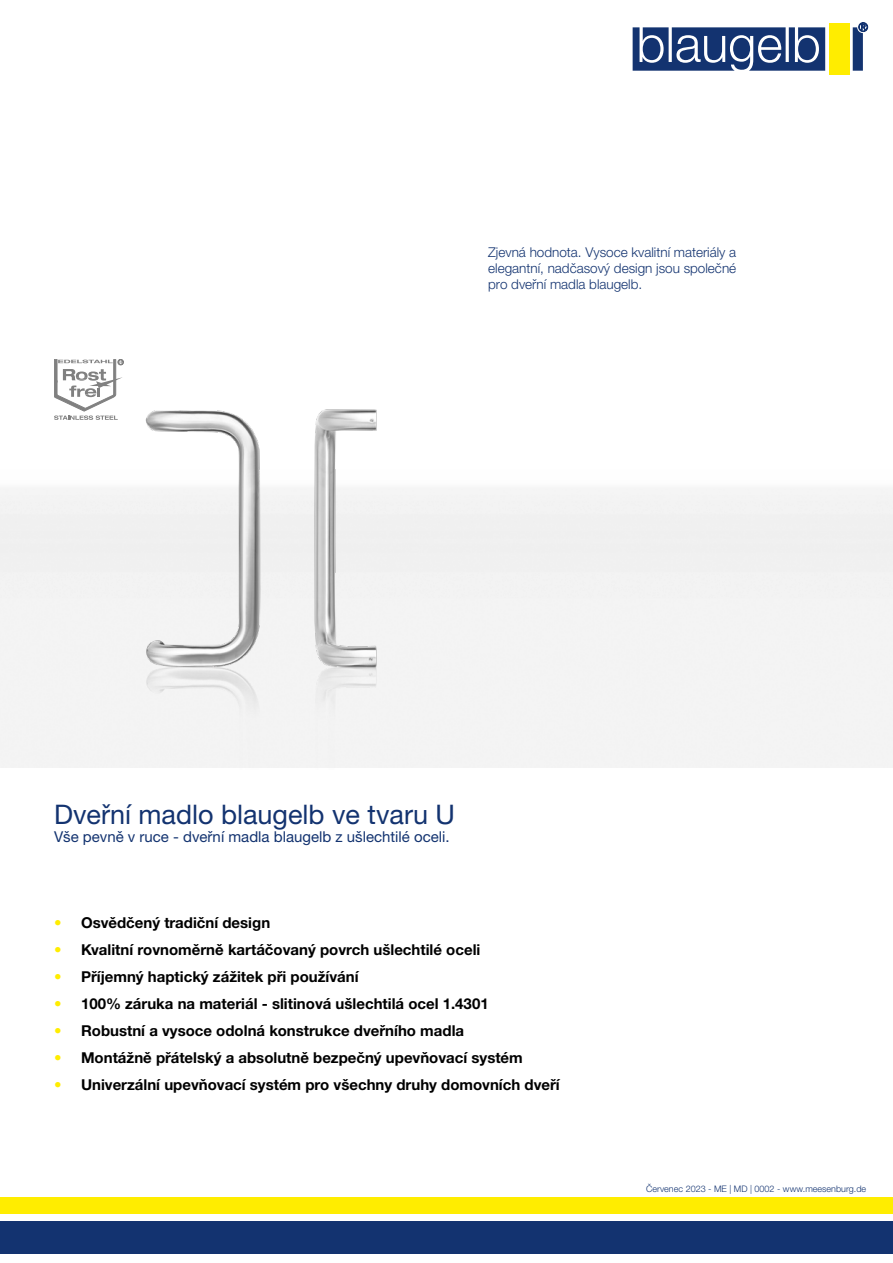
<style>
.page{position:relative;width:893px;height:1263px;background:#fff}
.page>*{position:absolute;margin:0;border:0;box-sizing:border-box;transform-origin:0 0}
.t1{font:27px "Helvetica Neue World 55 Roman";color:#133370}
.t2{font:700 15px "Helvetica Neue World 75";color:#000}
.t3{font:15px "Helvetica Neue World 55 Roman";color:#133370}
.t4{font:13.5px/16.2px "Helvetica Neue World 45 Lt";color:#133370;text-align:justify}
.t5{font:9px "Helvetica Neue World 45 Lt";color:#133370}
.s1{color:#ffed00}
</style>
<div class="page">
<div style="left:0;top:1222px;width:893px;height:32px;background:#133370"></div>
<div style="left:0;top:1197px;width:893px;height:17px;background:#ffed00"></div>
<svg style="left:633px;top:22px;width:235px;height:49px"></svg>
<div style="left:829px;top:23px;width:20px;height:51px;background:#ffed00"></div>
<img style="left:119px;top:360px;width:472px;height:408px">
<svg style="left:54px;top:359px;width:69px;height:61px"></svg>
<p class="t4" style="left:488px;top:244px;width:250px">Zjevná hodnota. Vysoce kvalitní materiály a elegantní, nadčasový design jsou společné pro dveřní madla blaugelb.</p>
<h1 class="t1" style="left:54px;top:798px;width:403px">Dveřní madlo blaugelb ve tvaru U</h1>
<p class="t3" style="left:54px;top:828px;width:397px">Vše pevně v ruce - dveřní madla blaugelb z ušlechtilé oceli.</p>
<p class="t2" style="left:54px;top:914px;width:218px"><span class="s1">•</span> Osvědčený tradiční design</p>
<p class="t2" style="left:54px;top:941px;width:428px"><span class="s1">•</span> Kvalitní rovnoměrně kartáčovaný povrch ušlechtilé oceli</p>
<p class="t2" style="left:54px;top:968px;width:306px"><span class="s1">•</span> Příjemný haptický zážitek při používání</p>
<p class="t2" style="left:54px;top:995px;width:436px"><span class="s1">•</span> 100% záruka na materiál - slitinová ušlechtilá ocel 1.4301</p>
<p class="t2" style="left:54px;top:1022px;width:412px"><span class="s1">•</span> Robustní a vysoce odolná konstrukce dveřního madla</p>
<p class="t2" style="left:54px;top:1049px;width:470px"><span class="s1">•</span> Montážně přátelský a absolutně bezpečný upevňovací systém</p>
<p class="t2" style="left:54px;top:1076px;width:507px"><span class="s1">•</span> Univerzální upevňovací systém pro všechny druhy domovních dveří</p>
<p class="t5" style="left:646px;top:1183px;width:221px">Červenec 2023 - ME | MD | 0002 - www.meesenburg.de</p>
</div>
